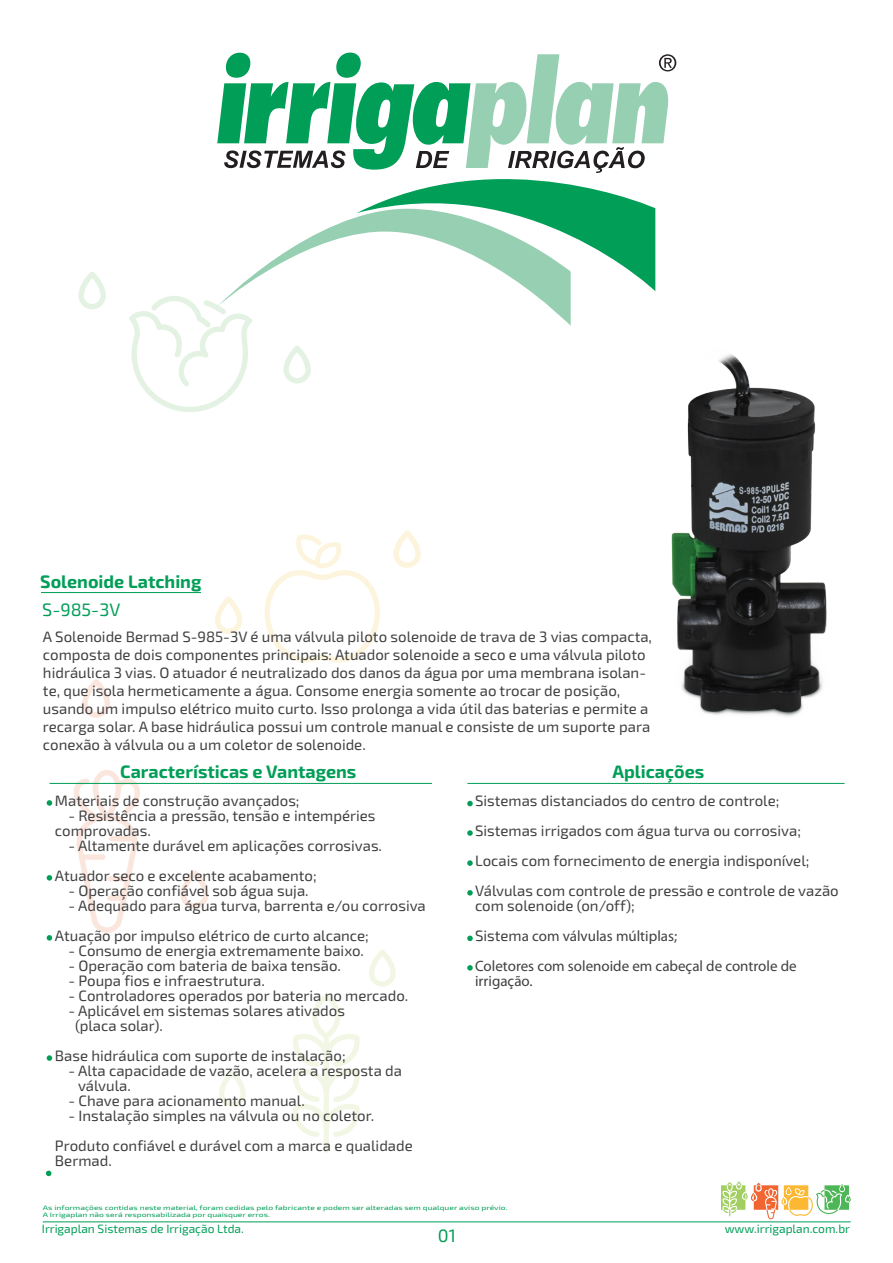
<style>
.page{position:relative;width:893px;height:1263px;background:#fff}
.page>*{position:absolute;margin:0;border:0;box-sizing:border-box;transform-origin:0 0}
.t1{font:700 18px "Exo 2";color:#009e57}
.t2{font:18px "Exo 2";color:#009e57}
.t3{font:15px/18px "Exo 2";color:#404041}
.t4{font:15px/30px "Myriad Pro";color:#404041}
.t5{font:12px "Exo 2";color:#009e57}
.t6{font:6.45px/7.6px "Exo 2";color:#009e57;scale:1.33 1}
.s1{font-family:"Exo 2"}
</style>
<div class="page">
<svg style="left:369px;top:950px;width:27px;height:37px"></svg>
<svg style="left:219px;top:1070px;width:27px;height:37px"></svg>
<svg style="left:293px;top:994px;width:67px;height:159px"></svg>
<svg style="left:181px;top:870px;width:28px;height:39px"></svg>
<svg style="left:82px;top:679px;width:28px;height:39px"></svg>
<svg style="left:74px;top:770px;width:68px;height:163px"></svg>
<svg style="left:78px;top:272px;width:28px;height:37px"></svg>
<svg style="left:215px;top:596px;width:27px;height:38px"></svg>
<svg style="left:393px;top:530px;width:28px;height:38px"></svg>
<svg style="left:264px;top:534px;width:116px;height:128px"></svg>
<svg style="left:129px;top:217px;width:442px;height:195px"></svg>
<svg style="left:357px;top:179px;width:298px;height:112px"></svg>
<svg style="left:217px;top:53px;width:459px;height:120px"></svg>
<hr style="left:43px;top:1221px;width:808px;height:1px;background:#009e57">
<svg style="left:721px;top:1181px;width:130px;height:38px"></svg>
<svg style="left:47px;top:875px;width:5px;height:5px"></svg>
<svg style="left:47px;top:800px;width:5px;height:6px"></svg>
<svg style="left:47px;top:935px;width:5px;height:5px"></svg>
<svg style="left:47px;top:1055px;width:5px;height:6px"></svg>
<svg style="left:46px;top:1170px;width:5px;height:6px"></svg>
<svg style="left:467px;top:801px;width:6px;height:5px"></svg>
<svg style="left:467px;top:830px;width:6px;height:6px"></svg>
<svg style="left:467px;top:860px;width:6px;height:6px"></svg>
<svg style="left:467px;top:890px;width:6px;height:5px"></svg>
<svg style="left:467px;top:935px;width:6px;height:6px"></svg>
<svg style="left:467px;top:965px;width:6px;height:5px"></svg>
<hr style="left:41px;top:592px;width:160px;height:1px;background:#009e57">
<hr style="left:50px;top:783px;width:382px;height:1px;background:#009e57">
<hr style="left:467px;top:783px;width:377px;height:1px;background:#009e57">
<img style="left:514px;top:310px;width:313px;height:407px">
<p class="t1" style="left:40px;top:570px;width:163px">Solenoide Latching</p>
<p class="t2" style="left:42px;top:599px;width:80px">S-985-3V</p>
<p class="t3" style="left:43px;top:628px;width:611px">A Solenoide Bermad S-985-3V é uma válvula piloto solenoide de trava de 3 vias compacta, composta de dois componentes principais: Atuador solenoide a seco e uma válvula piloto hidráulica 3 vias. O atuador é neutralizado dos danos da água por uma membrana isolan&shy;te, que isola hermeticamente a água. Consome energia somente ao trocar de posição, usando um impulso elétrico muito curto. Isso prolonga a vida útil das baterias e permite a recarga solar. A base hidráulica possui um controle manual e consiste de um suporte para conexão à válvula ou a um coletor de solenoide.</p>
<p class="t1" style="left:120px;top:761px;width:238px">Características e Vantagens</p>
<p class="t3" style="left:55px;top:792px;width:246px">Materiais de construção avançados;</p>
<p class="t3" style="left:55px;top:808px;width:322px;line-height:15px;text-indent:13px">- Resistência a pressão, tensão e intempéries comprovadas.</p>
<p class="t3" style="left:55px;top:831px;width:329px;line-height:30px;text-indent:13px">- Altamente durável em aplicações corrosivas.<br>Atuador seco e excelente acabamento;</p>
<p class="t3" style="left:68px;top:882px;width:242px">- Operação confiável sob água suja.</p>
<p class="t3" style="left:55px;top:891px;width:372px;line-height:30px;text-indent:13px">- Adequado para água turva, barrenta e/ou corrosiva<br>Atuação por impulso elétrico de curto alcance;</p>
<p class="t3" style="left:68px;top:942px;width:297px">- Consumo de energia extremamente baixo.</p>
<p class="t3" style="left:68px;top:957px;width:274px">- Operação com bateria de baixa tensão.</p>
<p class="t3" style="left:68px;top:972px;width:198px">- Poupa fios e infraestrutura.</p>
<p class="t3" style="left:68px;top:987px;width:342px">- Controladores operados por bateria no mercado.</p>
<p class="t3" style="left:75px;top:1003px;width:271px;line-height:15px;text-indent:-7px">- Aplicável em sistemas solares ativados (placa solar).</p>
<p class="t3" style="left:55px;top:1047px;width:292px">Base hidráulica com suporte de instalação;</p>
<p class="t3" style="left:78px;top:1063px;width:325px;line-height:15px;text-indent:-10px">- Alta capacidade de vazão, acelera a resposta da válvula.</p>
<p class="t3" style="left:68px;top:1092px;width:238px">- Chave para acionamento manual.</p>
<p class="t3" style="left:55px;top:1101px;width:359px;line-height:30px;text-indent:13px">- Instalação simples na válvula ou no coletor.<br>Produto confiável e durável com a marca e qualidade</p>
<p class="t3" style="left:55px;top:1152px;width:58px">Bermad.</p>
<p class="t1" style="left:612px;top:761px;width:93px">Aplicações</p>
<p class="t3" style="left:475px;top:786px;width:365px;line-height:30px">Sistemas distanciados do centro de controle; Sistemas irrigados com água turva ou corrosiva; Locais com fornecimento de energia indisponível; Válvulas com controle de pressão e controle de vazão</p>
<p class="t3" style="left:475px;top:897px;width:161px">com solenoide (on/off);</p>
<p class="t4" style="left:475px;top:920px;width:323px"><span class="s1">Sistem</span>a com válvulas múltiplas;<br>Coletores com solenoide em cabeçal de controle de</p>
<p class="t4" style="left:475px;top:965px;width:59px">irrigação.</p>
<p class="t6" style="left:43px;top:1203px;width:351px">As informações contidas neste material, foram cedidas pelo fabricante e podem ser alteradas sem qualquer aviso prévio.<br>A Irrigaplan não será responsabilizada por quaisquer erros.</p>
<p class="t5" style="left:42px;top:1222px;width:203px">Irrigaplan Sistemas de Irrigação Ltda.</p>
<p class="t5" style="left:725px;top:1222px;width:127px">www.irrigaplan.com.br</p>
<p class="t2" style="left:438px;top:1225px;width:20px">01</p>
</div>
